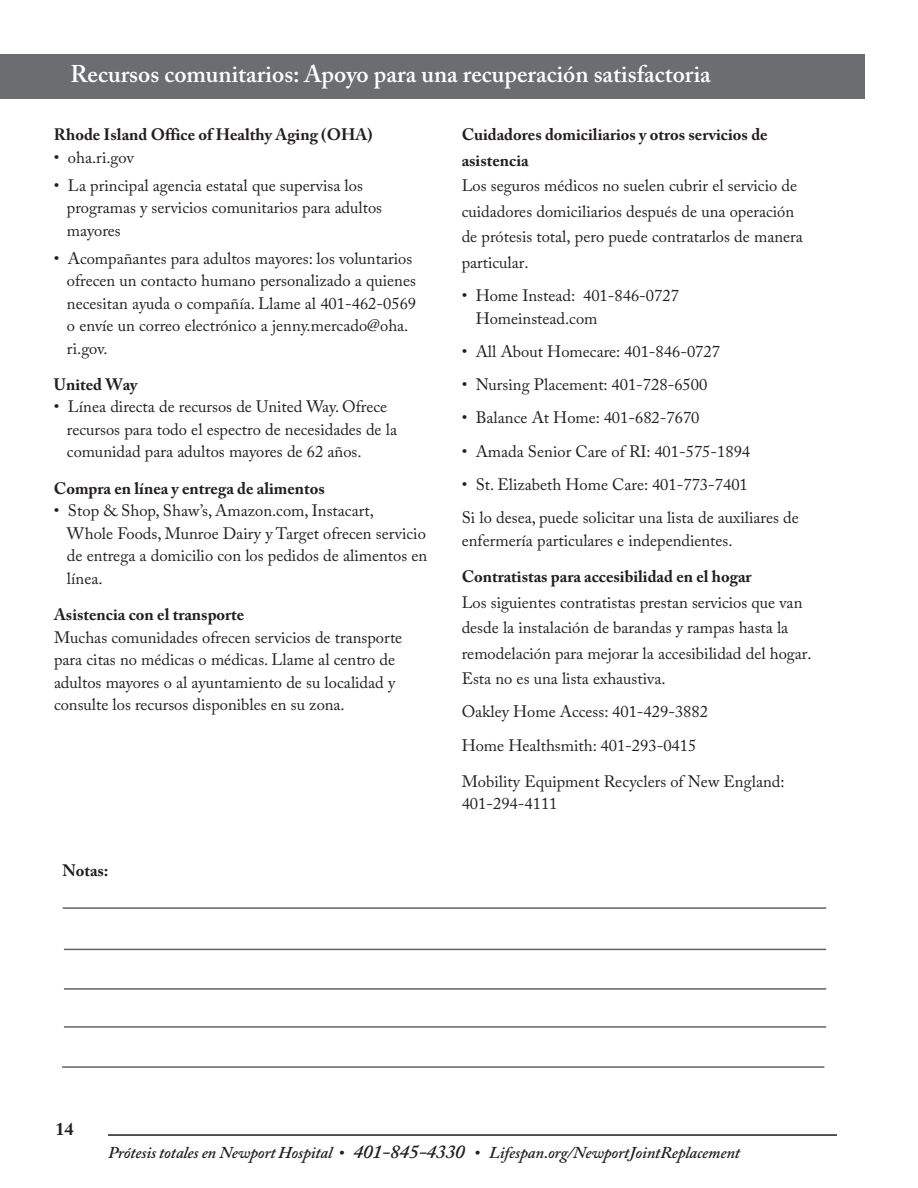
<style>
.page{position:relative;width:918px;height:1188px;background:#fff}
.page>*{position:absolute;margin:0;border:0;box-sizing:border-box;transform-origin:0 0}
.Head_Left_page{font:600 24px "Adobe Caslon Pro";color:#fff}
.t1{font:700 18px "Adobe Caslon Pro";color:#231f20}
.Last_Bullett{font:16.5px/22.5px "Adobe Caslon Pro";color:#231f20}
.Text{font:16.5px/25.5px "Adobe Caslon Pro";color:#231f20}
.Text-2{font:700 16.5px/25.5px "Adobe Caslon Pro";color:#231f20}
.Bullet_text{font:16.5px/22.5px "Adobe Caslon Pro";color:#231f20}
.t2{font:italic 600 16.5px "Adobe Caslon Pro";letter-spacing:-.01em;color:#231f20}
.s1{font-size:19.5px}
</style>
<div class="page">
<hr style="left:108px;top:1134px;width:729px;height:2px;background:#231f20">
<div style="left:0;top:54px;width:864px;height:44px;background:#6c6d70"></div>
<hr style="left:63px;top:907px;width:763px;height:2px;background:#636366">
<hr style="left:64px;top:949px;width:762px;height:1px;background:#636366">
<hr style="left:64px;top:988px;width:762px;height:2px;background:#636366">
<hr style="left:64px;top:1026px;width:762px;height:2px;background:#636366">
<hr style="left:62px;top:1066px;width:762px;height:2px;background:#636366">
<p class="Head_Left_page" style="left:70px;top:60px;width:642px">Recursos comunitarios: Apoyo para una recuperación satisfactoria</p>
<p class="Text-2" style="left:54px;top:122px;width:320px">Rhode Island Office of Healthy Aging (OHA)</p>
<p class="Bullet_text" style="left:54px;top:146px;width:82px">• oha.ri.gov</p>
<p class="Bullet_text" style="left:67px;top:174px;width:317px;text-indent:-13px">• La principal agencia estatal que supervisa los programas y servicios comunitarios para adultos mayores</p>
<p class="Last_Bullett" style="left:67px;top:247px;width:351px;text-indent:-13px">• Acompañantes para adultos mayores: los voluntarios ofrecen un contacto humano personalizado a quienes necesitan ayuda o compañía. Llame al 401-462-0569 o envíe un correo electrónico a jenny.mercado@oha. ri.gov.</p>
<p class="Text-2" style="left:54px;top:371px;width:85px">United Way</p>
<p class="Last_Bullett" style="left:67px;top:396px;width:332px;text-indent:-13px">• Línea directa de recursos de United Way. Ofrece recursos para todo el espectro de necesidades de la comunidad para adultos mayores de 62 años.</p>
<p class="Text-2" style="left:54px;top:475px;width:272px">Compra en línea y entrega de alimentos</p>
<p class="Last_Bullett" style="left:67px;top:499px;width:362px;text-indent:-13px">• Stop &amp; Shop, Shaw’s, Amazon.com, Instacart,<br>Whole Foods, Munroe Dairy y Target ofrecen servicio de entrega a domicilio con los pedidos de alimentos en línea.</p>
<p class="Text-2" style="left:54px;top:602px;width:192px">Asistencia con el transporte</p>
<p class="Last_Bullett" style="left:54px;top:626px;width:350px">Muchas comunidades ofrecen servicios de transporte para citas no médicas o médicas. Llame al centro de adultos mayores o al ayuntamiento de su localidad y consulte los recursos disponibles en su zona.</p>
<p class="Text-2" style="left:62px;top:858px;width:48px">Notas:</p>
<p class="Text-2" style="left:462px;top:122px;width:307px">Cuidadores domiciliarios y otros servicios de asistencia</p>
<p class="Text" style="left:462px;top:173px;width:343px">Los seguros médicos no suelen cubrir el servicio de cuidadores domiciliarios después de una operación de prótesis total, pero puede contratarlos de manera particular.</p>
<p class="Last_Bullett" style="left:476px;top:284px;width:205px;text-indent:-14px">• Home Instead: 401-846-0727<br>Homeinstead.com</p>
<p class="Last_Bullett" style="left:462px;top:340px;width:260px">• All About Homecare: 401-846-0727</p>
<p class="Last_Bullett" style="left:462px;top:373px;width:247px">• Nursing Placement: 401-728-6500</p>
<p class="Last_Bullett" style="left:462px;top:407px;width:239px">• Balance At Home: 401-682-7670</p>
<p class="Last_Bullett" style="left:462px;top:440px;width:290px">• Amada Senior Care of RI: 401-575-1894</p>
<p class="Last_Bullett" style="left:462px;top:473px;width:288px">• St. Elizabeth Home Care: 401-773-7401</p>
<p class="Last_Bullett" style="left:462px;top:506px;width:339px">Si lo desea, puede solicitar una lista de auxiliares de enfermería particulares e independientes.</p>
<p class="Text-2" style="left:462px;top:564px;width:292px">Contratistas para accesibilidad en el hogar</p>
<p class="Text" style="left:462px;top:589px;width:352px">Los siguientes contratistas prestan servicios que van desde la instalación de barandas y rampas hasta la remodelación para mejorar la accesibilidad del hogar.<br>Esta no es una lista exhaustiva.</p>
<p class="Text" style="left:462px;top:699px;width:248px">Oakley Home Access: 401-429-3882</p>
<p class="Text" style="left:462px;top:732px;width:236px">Home Healthsmith: 401-293-0415</p>
<p class="Text" style="left:462px;top:770px;width:324px;line-height:22.5px">Mobility Equipment Recyclers of New England:<br>401-294-4111</p>
<p class="t1" style="left:56px;top:1118px;width:19px">14</p>
<p class="t2" style="left:108px;top:1143px;width:634px">Prótesis totales en Newport Hospital • <span class="s1">401-845-4330</span> • Lifespan.org/NewportJointReplacement</p>
</div>
